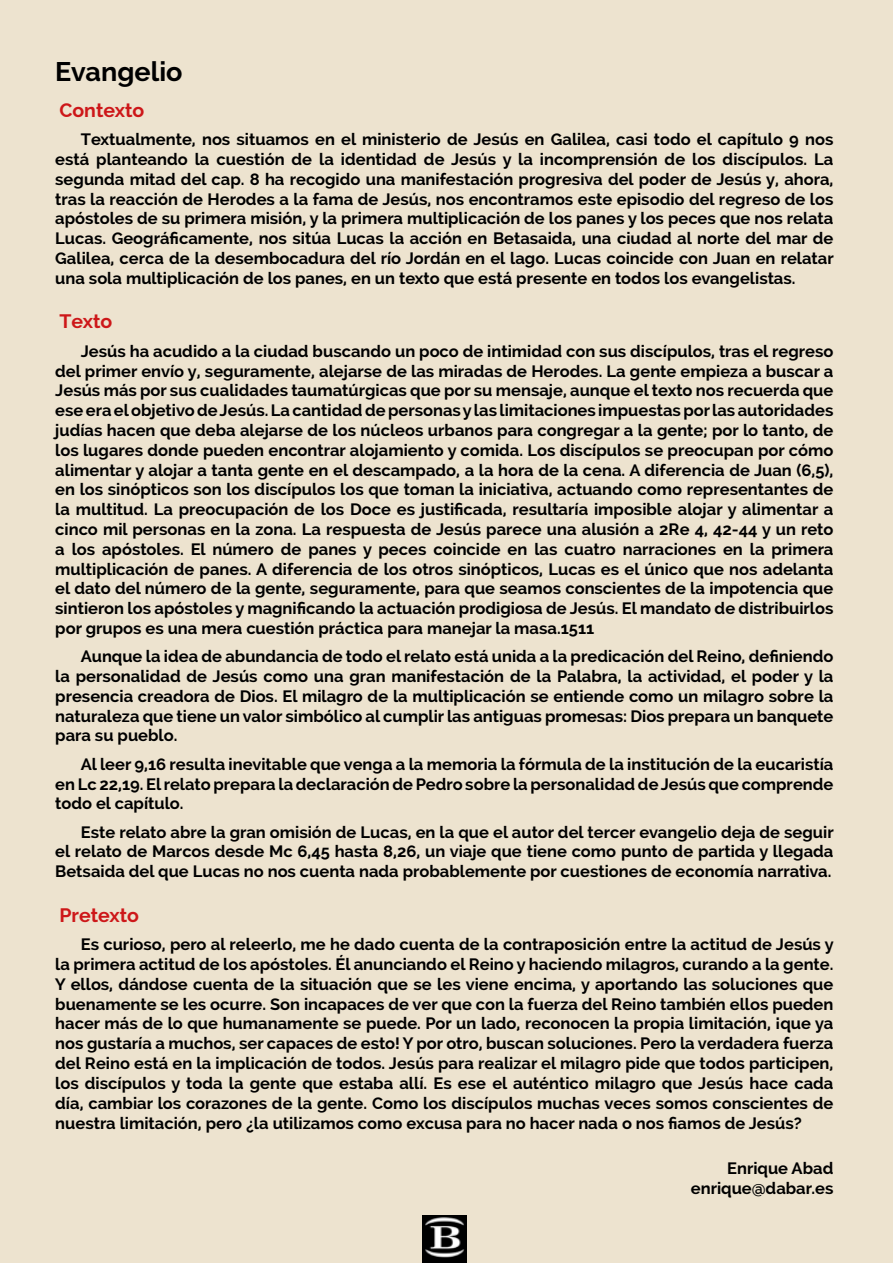
<style>
.page{position:relative;width:893px;height:1263px;background:#ede3cf}
.page>*{position:absolute;margin:0;border:0;box-sizing:border-box;transform-origin:0 0}
.t1{font:700 27px "Raleway";color:#000}
.t2{font:700 19.5px "Raleway";color:#cd1719}
.t3{font:700 16.5px/19.8px "Raleway";color:#000;text-align:justify}
</style>
<div class="page">
<img style="left:422px;top:1216px;width:44px;height:47px">
<h1 class="t1" style="left:55px;top:56px;width:129px">Evangelio</h1>
<p class="t2" style="left:60px;top:99px;width:86px">Contexto</p>
<p class="t3" style="left:55px;top:129px;width:780px;text-indent:26px">Textualmente, nos situamos en el ministerio de Jesús en Galilea, casi todo el capítulo 9 nos está planteando la cuestión de la identidad de Jesús y la incomprensión de los discípulos. La segunda mitad del cap. 8 ha recogido una manifestación progresiva del poder de Jesús y, ahora, tras la reacción de Herodes a la fama de Jesús, nos encontramos este episodio del regreso de los apóstoles de su primera misión, y la primera multiplicación de los panes y los peces que nos relata Lucas. Geográficamente, nos sitúa Lucas la acción en Betasaida, una ciudad al norte del mar de Galilea, cerca de la desembocadura del río Jordán en el lago. Lucas coincide con Juan en relatar una sola multiplicación de los panes, en un texto que está presente en todos los evangelistas.</p>
<p class="t2" style="left:60px;top:310px;width:54px">Texto</p>
<p class="t3" style="left:55px;top:341px;width:780px;text-indent:26px">Jesús ha acudido a la ciudad buscando un poco de intimidad con sus discípulos, tras el regreso del primer envío y, seguramente, alejarse de las miradas de Herodes. La gente empieza a buscar a Jesús más por sus cualidades taumatúrgicas que por su mensaje, aunque el texto nos recuerda que ese era el objetivo de Jesús. La cantidad de personas y las limitaciones impuestas por las autoridades judías hacen que deba alejarse de los núcleos urbanos para congregar a la gente; por lo tanto, de los lugares donde pueden encontrar alojamiento y comida. Los discípulos se preocupan por cómo alimentar y alojar a tanta gente en el descampado, a la hora de la cena. A diferencia de Juan (6,5), en los sinópticos son los discípulos los que toman la iniciativa, actuando como representantes de la multitud. La preocupación de los Doce es justificada, resultaría imposible alojar y alimentar a cinco mil personas en la zona. La respuesta de Jesús parece una alusión a 2Re 4, 42-44 y un reto a los apóstoles. El número de panes y peces coincide en las cuatro narraciones en la primera multiplicación de panes. A diferencia de los otros sinópticos, Lucas es el único que nos adelanta el dato del número de la gente, seguramente, para que seamos conscientes de la impotencia que sintieron los apóstoles y magnificando la actuación prodigiosa de Jesús. El mandato de distribuirlos por grupos es una mera cuestión práctica para manejar la masa.1511</p>
<p class="t3" style="left:55px;top:647px;width:780px;text-indent:26px">Aunque la idea de abundancia de todo el relato está unida a la predicación del Reino, definiendo la personalidad de Jesús como una gran manifestación de la Palabra, la actividad, el poder y la presencia creadora de Dios. El milagro de la multiplicación se entiende como un milagro sobre la naturaleza que tiene un valor simbólico al cumplir las antiguas promesas: Dios prepara un banquete para su pueblo.</p>
<p class="t3" style="left:55px;top:754px;width:780px;text-indent:26px">Al leer 9,16 resulta inevitable que venga a la memoria la fórmula de la institución de la eucaristía en Lc 22,19. El relato prepara la declaración de Pedro sobre la personalidad de Jesús que comprende todo el capítulo.</p>
<p class="t3" style="left:55px;top:822px;width:780px;text-indent:26px">Este relato abre la gran omisión de Lucas, en la que el autor del tercer evangelio deja de seguir el relato de Marcos desde Mc 6,45 hasta 8,26, un viaje que tiene como punto de partida y llegada Betsaida del que Lucas no nos cuenta nada probablemente por cuestiones de economía narrativa.</p>
<p class="t2" style="left:60px;top:904px;width:81px">Pretexto</p>
<p class="t3" style="left:55px;top:935px;width:780px;text-indent:26px">Es curioso, pero al releerlo, me he dado cuenta de la contraposición entre la actitud de Jesús y la primera actitud de los apóstoles. Él anunciando el Reino y haciendo milagros, curando a la gente.<br>Y ellos, dándose cuenta de la situación que se les viene encima, y aportando las soluciones que buenamente se les ocurre. Son incapaces de ver que con la fuerza del Reino también ellos pueden hacer más de lo que humanamente se puede. Por un lado, reconocen la propia limitación, ¡que ya nos gustaría a muchos, ser capaces de esto! Y por otro, buscan soluciones. Pero la verdadera fuerza del Reino está en la implicación de todos. Jesús para realizar el milagro pide que todos participen, los discípulos y toda la gente que estaba allí. Es ese el auténtico milagro que Jesús hace cada día, cambiar los corazones de la gente. Como los discípulos muchas veces somos conscientes de nuestra limitación, pero ¿la utilizamos como excusa para no hacer nada o nos fiamos de Jesús?</p>
<p class="t3" style="left:691px;top:1158px;width:144px;text-align:right">Enrique Abad enrique@dabar.es</p>
</div>
